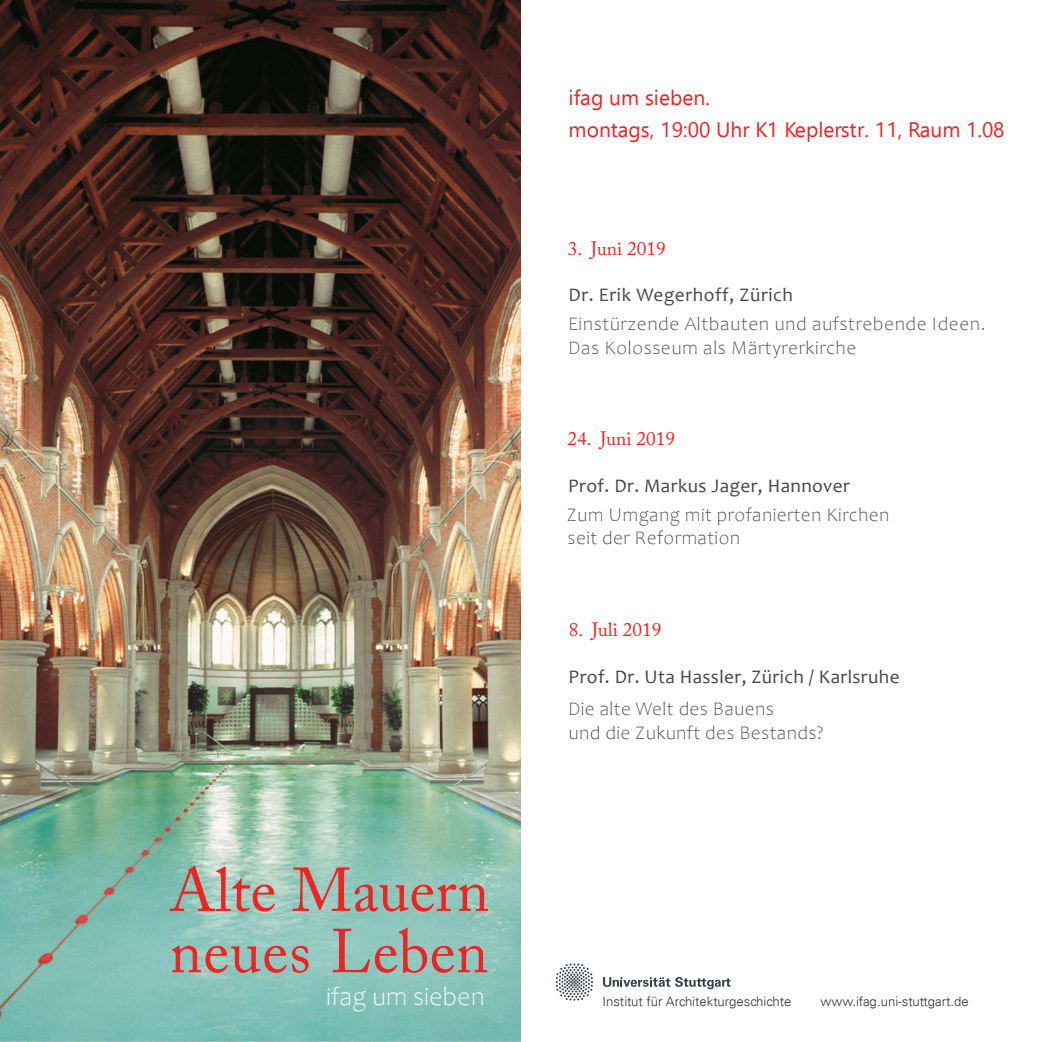
<style>
.page{position:relative;width:1042px;height:1042px;background:#fff}
.page>*{position:absolute;margin:0;border:0;box-sizing:border-box;transform-origin:0 0}
.t1{font:61.25px "Adobe Caslon Pro";color:#ee2323}
.t2{font:300 26.25px "Candara";color:#fff}
.t3{font:21px "Ebrima";color:#ee2323}
.t4{font:300 19.25px "Candara";letter-spacing:.02em;color:#464748}
.t5{font:19.25px "Candara";letter-spacing:.02em;color:#464748}
.t6{font:19.25px "Adobe Caslon Pro";color:#ee2323}
.Fließtext{font:300 13.12px "Univers LT";color:#333233}
</style>
<div class="page">
<img style="left:0;top:0;width:521px;height:1042px">
<svg style="left:556px;top:963px;width:37px;height:37px"></svg>
<svg style="left:603px;top:977px;width:127px;height:12px"></svg>
<p class="t1" style="left:170px;top:854px;width:321px">Alte Mauern</p>
<p class="t1" style="left:170px;top:915px;width:320px">neues Leben</p>
<p class="t2" style="left:326px;top:982px;width:160px">ifag um sieben</p>
<p class="t3" style="left:569px;top:83px;width:143px">ifag um sieben.</p>
<p class="t3" style="left:569px;top:115px;width:437px">montags, 19:00 Uhr K1 Keplerstr. 11, Raum 1.08</p>
<p class="t6" style="left:568px;top:237px;width:99px">3. Juni 2019</p>
<p class="t5" style="left:568px;top:283px;width:226px">Dr. Erik Wegerhoff, Zürich</p>
<p class="t4" style="left:568px;top:314px;width:419px">Einstürzende Altbauten und aufstrebende Ideen.</p>
<p class="t4" style="left:568px;top:337px;width:290px">Das Kolosseum als Märtyrerkirche</p>
<p class="t6" style="left:567px;top:427px;width:109px">24. Juni 2019</p>
<p class="t5" style="left:568px;top:473px;width:283px">Prof. Dr. Markus Jager, Hannover</p>
<p class="t4" style="left:567px;top:504px;width:324px">Zum Umgang mit profanierten Kirchen</p>
<p class="t4" style="left:567px;top:527px;width:174px">seit der Reformation</p>
<p class="t6" style="left:569px;top:618px;width:94px">8. Juli 2019</p>
<p class="t5" style="left:569px;top:664px;width:332px">Prof. Dr. Uta Hassler, Zürich / Karlsruhe</p>
<p class="t4" style="left:568px;top:698px;width:207px">Die alte Welt des Bauens</p>
<p class="t4" style="left:568px;top:722px;width:257px">und die Zukunft des Bestands?</p>
<p class="Fließtext" style="left:602px;top:993px;width:190px">Institut für Architekturgeschichte</p>
<p class="Fließtext" style="left:820px;top:993px;width:150px">www.ifag.uni-stuttgart.de</p>
</div>
